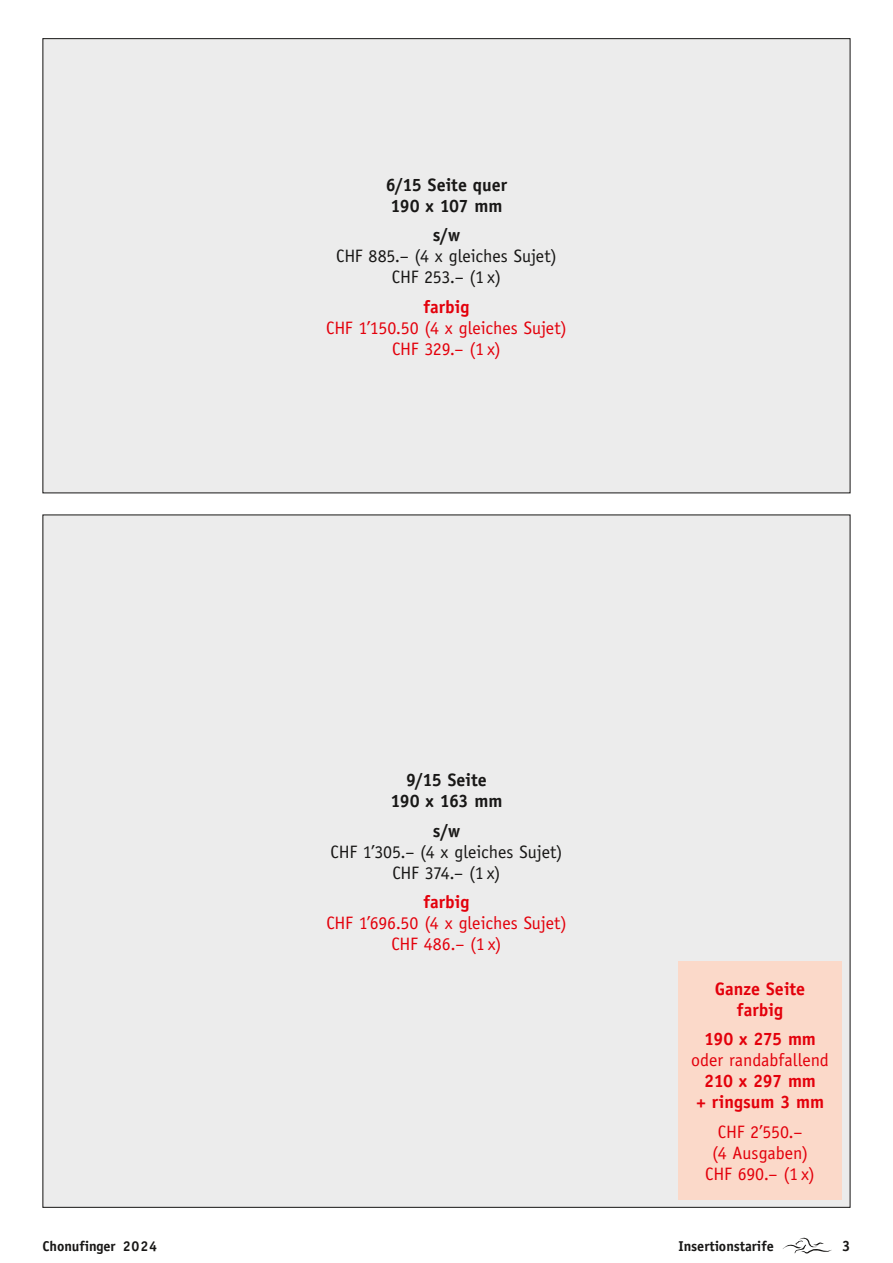
<style>
.page{position:relative;width:893px;height:1263px;background:#fff}
.page>*{position:absolute;margin:0;border:0;box-sizing:border-box;transform-origin:0 0}
.t1{font:18px/21px "Officina Sans LT";letter-spacing:-.005em;color:#e3000b;text-align:center}
.t2{font:18px/21px "Officina Sans LT";letter-spacing:-.005em;color:#181716;text-align:center}
.t3{font:700 18px/21px "Officina Sans LT";color:#e3000b;text-align:center}
.t4{font:700 18px/21px "Officina Sans LT";letter-spacing:-.005em;color:#181716}
.t5{font:700 15px "Officina Sans LT";color:#181716}
.t6{font:700 14.25px "Officina Sans LT";color:#181716}
</style>
<div class="page">
<svg style="left:782px;top:1238px;width:50px;height:16px"></svg>
<div style="left:43px;top:39px;width:807px;height:454px;background:#ececec"></div>
<div style="left:43px;top:515px;width:807px;height:692px;background:#ececec"></div>
<div style="left:678px;top:961px;width:164px;height:238px;background:#fbd9c9"></div>
<p class="t4" style="left:386px;top:174px;width:123px">6/15 Seite quer<br>190 x 107 mm</p>
<p class="t4" style="left:433px;top:225px;width:29px">s/w</p>
<p class="t2" style="left:336px;top:246px;width:222px">CHF 885.– (4 x gleiches Sujet)<br>CHF 253.– (1 x)</p>
<p class="t3" style="left:423px;top:296px;width:48px">farbig</p>
<p class="t1" style="left:326px;top:317px;width:242px">CHF 1’150.50 (4 x gleiches Sujet)<br>CHF 329.– (1 x)</p>
<p class="t4" style="left:391px;top:769px;width:113px;text-align:center">9/15 Seite<br>190 x 163 mm</p>
<p class="t4" style="left:433px;top:820px;width:29px">s/w</p>
<p class="t2" style="left:331px;top:841px;width:233px">CHF 1’305.– (4 x gleiches Sujet)<br>CHF 374.– (1 x)</p>
<p class="t3" style="left:423px;top:891px;width:48px">farbig</p>
<p class="t1" style="left:326px;top:913px;width:242px">CHF 1’696.50 (4 x gleiches Sujet)<br>CHF 486.– (1 x)</p>
<p class="t3" style="left:715px;top:978px;width:92px">Ganze Seite farbig</p>
<p class="t3" style="left:704px;top:1028px;width:113px">190 x 275 mm</p>
<p class="t1" style="left:691px;top:1050px;width:139px">oder randabfallend</p>
<p class="t3" style="left:696px;top:1070px;width:130px">210 x 297 mm<br>+ ringsum 3 mm</p>
<p class="t1" style="left:705px;top:1121px;width:111px">CHF 2’550.–<br>(4 Ausgaben)<br>CHF 690.– (1 x)</p>
<p class="t6" style="left:43px;top:1237px;width:116px">Chonufinger 2024</p>
<p class="t6" style="left:679px;top:1237px;width:97px">Insertionstarife</p>
<p class="t5" style="left:842px;top:1237px;width:10px">3</p>
</div>
